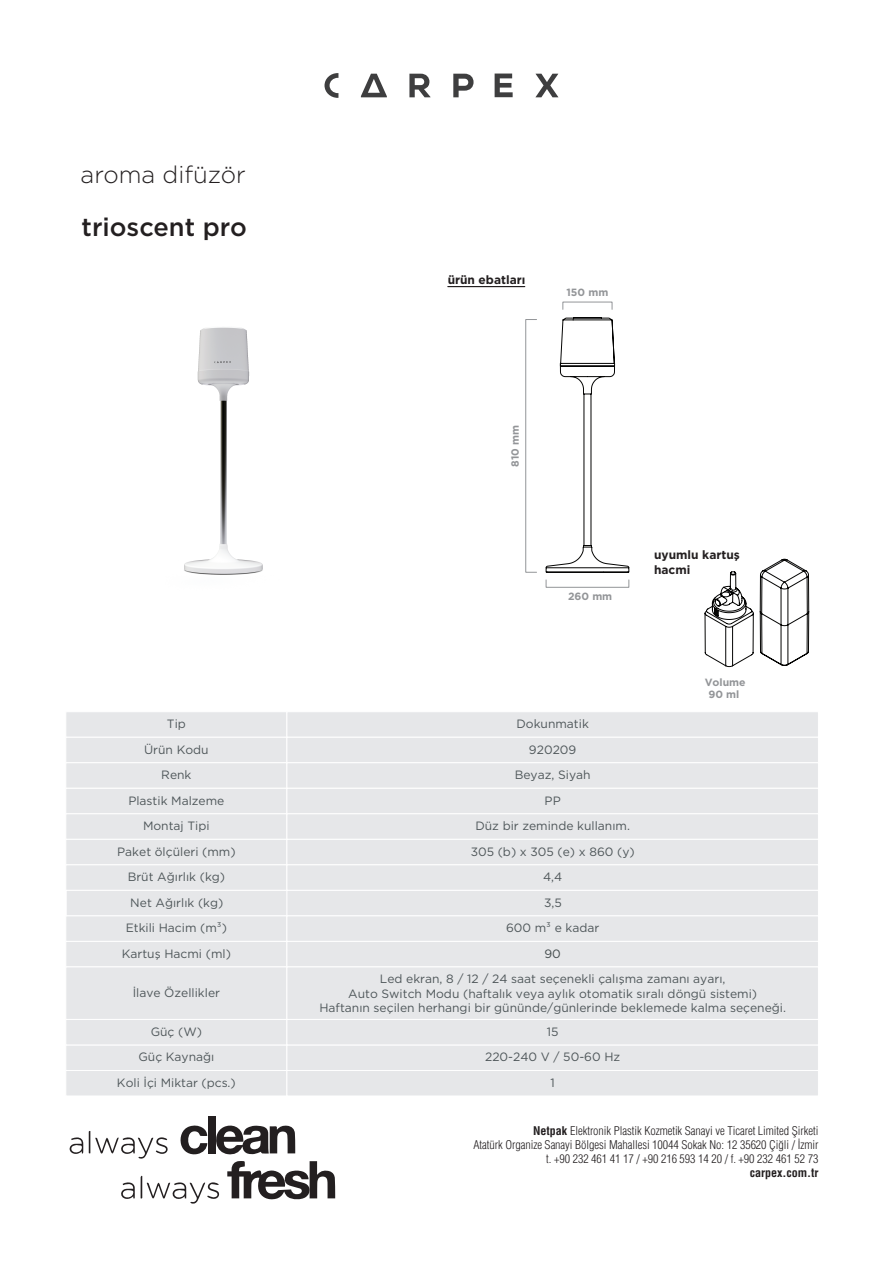
<style>
.page{position:relative;width:893px;height:1263px;background:#fff}
.page>*{position:absolute;margin:0;border:0;box-sizing:border-box;transform-origin:0 0}
.t1{font:500 25.5px "Gotham";color:#231f20}
.t2{font:300 24px "Gotham";color:#231f20}
.t3{font:12px/25.5px "Gotham";color:#4e5659;text-align:center}
.t4{font:700 12px/14.4px "Gotham";color:#231f20}
.t5{font:12px "Gotham";color:#434b4c}
.t6{font:11.7px/14.2px "Helvetica Cond T Light";letter-spacing:-.005em;color:#231f20;text-align:right}
.t7{font:11.7px "Helvetica Cond T Bold";letter-spacing:-.005em;color:#231f20}
.t8{font:700 10.5px/11.7px "Gotham";color:#939598;text-align:center}
.s1{font-family:"Helvetica Cond T Bold"}
</style>
<div class="page">
<svg style="left:227px;top:1161px;width:108px;height:39px"></svg>
<svg style="left:215px;top:1123px;width:80px;height:32px"></svg>
<svg style="left:180px;top:1125px;width:27px;height:30px"></svg>
<div style="left:208px;top:1116px;width:7px;height:37px;background:#231f20"></div>
<svg style="left:70px;top:1137px;width:13px;height:17px"></svg>
<svg style="left:121px;top:1182px;width:14px;height:17px"></svg>
<svg style="left:89px;top:1131px;width:79px;height:28px"></svg>
<svg style="left:141px;top:1176px;width:78px;height:28px"></svg>
<svg style="left:361px;top:74px;width:26px;height:23px"></svg>
<svg style="left:409px;top:74px;width:21px;height:23px"></svg>
<svg style="left:453px;top:74px;width:21px;height:23px"></svg>
<svg style="left:536px;top:74px;width:22px;height:23px"></svg>
<svg style="left:325px;top:73px;width:13px;height:25px"></svg>
<svg style="left:495px;top:74px;width:18px;height:23px"></svg>
<div style="left:65px;top:711px;width:222px;height:27px;background:#e6e7e9;border:1px solid #fff"></div>
<div style="left:287px;top:711px;width:532px;height:27px;background:#e6e7e9;border:1px solid #fff"></div>
<div style="left:65px;top:737px;width:222px;height:26px;background:#e6e7e9;border:1px solid #fff"></div>
<div style="left:287px;top:737px;width:532px;height:26px;background:#e6e7e9;border:1px solid #fff"></div>
<div style="left:65px;top:762px;width:222px;height:27px;background:#e6e7e9;border:1px solid #fff"></div>
<div style="left:287px;top:762px;width:532px;height:27px;background:#e6e7e9;border:1px solid #fff"></div>
<div style="left:65px;top:788px;width:222px;height:26px;background:#e6e7e9;border:1px solid #fff"></div>
<div style="left:287px;top:788px;width:532px;height:26px;background:#e6e7e9;border:1px solid #fff"></div>
<div style="left:65px;top:813px;width:222px;height:27px;background:#e6e7e9;border:1px solid #fff"></div>
<div style="left:287px;top:813px;width:532px;height:27px;background:#e6e7e9;border:1px solid #fff"></div>
<div style="left:65px;top:839px;width:222px;height:26px;background:#e6e7e9;border:1px solid #fff"></div>
<div style="left:287px;top:839px;width:532px;height:26px;background:#e6e7e9;border:1px solid #fff"></div>
<div style="left:65px;top:864px;width:222px;height:27px;background:#e6e7e9;border:1px solid #fff"></div>
<div style="left:287px;top:864px;width:532px;height:27px;background:#e6e7e9;border:1px solid #fff"></div>
<div style="left:66px;top:890px;width:222px;height:26px;background:#e6e7e9;border:1px solid #fff"></div>
<div style="left:287px;top:890px;width:532px;height:26px;background:#e6e7e9;border:1px solid #fff"></div>
<div style="left:65px;top:915px;width:222px;height:27px;background:#e6e7e9;border:1px solid #fff"></div>
<div style="left:287px;top:915px;width:532px;height:27px;background:#e6e7e9;border:1px solid #fff"></div>
<div style="left:65px;top:941px;width:222px;height:26px;background:#e6e7e9;border:1px solid #fff"></div>
<div style="left:287px;top:941px;width:532px;height:26px;background:#e6e7e9;border:1px solid #fff"></div>
<div style="left:65px;top:966px;width:222px;height:54px;background:#e6e7e9;border:1px solid #fff"></div>
<div style="left:287px;top:966px;width:532px;height:54px;background:#e6e7e9;border:1px solid #fff"></div>
<div style="left:65px;top:1044px;width:222px;height:27px;background:#e6e7e9;border:1px solid #fff"></div>
<div style="left:287px;top:1044px;width:532px;height:27px;background:#e6e7e9;border:1px solid #fff"></div>
<div style="left:65px;top:1070px;width:222px;height:26px;background:#e6e7e9;border:1px solid #fff"></div>
<div style="left:287px;top:1070px;width:532px;height:26px;background:#e6e7e9;border:1px solid #fff"></div>
<div style="left:65px;top:1019px;width:222px;height:26px;background:#e6e7e9;border:1px solid #fff"></div>
<div style="left:287px;top:1019px;width:532px;height:26px;background:#e6e7e9;border:1px solid #fff"></div>
<img style="left:184px;top:327px;width:79px;height:248px">
<svg style="left:214px;top:361px;width:17px;height:2px"></svg>
<div style="left:546px;top:579px;width:83px;height:9px;border:1px solid #939598"></div>
<div style="left:525px;top:319px;width:12px;height:254px;border:1px solid #939598"></div>
<div style="left:562px;top:302px;width:50px;height:8px;border:1px solid #939598"></div>
<hr style="left:448px;top:286px;width:77px;height:1px;background:#231f20">
<svg style="left:705px;top:571px;width:49px;height:96px"></svg>
<svg style="left:760px;top:559px;width:49px;height:107px"></svg>
<svg style="left:546px;top:304px;width:83px;height:269px"></svg>
<h2 class="t2" style="left:81px;top:159px;width:167px">aroma difüzör</h2>
<h1 class="t1" style="left:82px;top:210px;width:167px">trioscent pro</h1>
<p class="t4" style="left:448px;top:273px;width:79px">ürün ebatları</p>
<p class="t8" style="left:567px;top:286px;width:43px">150 mm</p>
<p class="t8" style="left:509px;top:467px;width:43px;rotate:-90deg">810 mm</p>
<p class="t4" style="left:654px;top:548px;width:87px">uyumlu kartuş hacmi</p>
<p class="t8" style="left:568px;top:590px;width:46px">260 mm</p>
<p class="t8" style="left:705px;top:676px;width:42px">Volume<br>90 ml</p>
<p class="t3" style="left:167px;top:711px;width:21px">Tip</p>
<p class="t3" style="left:516px;top:711px;width:74px">Dokunmatik</p>
<p class="t3" style="left:144px;top:736px;width:66px">Ürün Kodu</p>
<p class="t3" style="left:529px;top:736px;width:49px">920209</p>
<p class="t3" style="left:161px;top:762px;width:32px">Renk</p>
<p class="t3" style="left:515px;top:762px;width:77px">Beyaz, Siyah</p>
<p class="t3" style="left:128px;top:787px;width:98px">Plastik Malzeme</p>
<p class="t3" style="left:545px;top:787px;width:18px">PP</p>
<p class="t3" style="left:117px;top:813px;width:120px">Montaj Tipi<br>Paket ölçüleri (mm)<br>Brüt Ağırlık (kg)</p>
<p class="t3" style="left:471px;top:813px;width:166px">Düz bir zeminde kullanım.<br>305 (b) x 305 (e) x 860 (y)<br>4,4</p>
<p class="t3" style="left:130px;top:889px;width:95px">Net Ağırlık (kg)</p>
<p class="t3" style="left:544px;top:889px;width:19px">3,5</p>
<p class="t3" style="left:122px;top:915px;width:111px">Etkili Hacim (m3)<br>Kartuş Hacmi (ml)</p>
<p class="t3" style="left:506px;top:915px;width:95px">600 m3 e kadar</p>
<p class="t5" style="left:544px;top:946px;width:18px">90</p>
<p class="t3" style="left:133px;top:980px;width:89px">İlave Özellikler</p>
<p class="t3" style="left:319px;top:972px;width:468px;line-height:14.4px">Led ekran, 8 / 12 / 24 saat seçenekli çalışma zamanı ayarı,<br>Auto Switch Modu (haftalık veya aylık otomatik sıralı döngü sistemi)<br>Haftanın seçilen herhangi bir gününde/günlerinde beklemede kalma seçeneği.</p>
<p class="t3" style="left:151px;top:1019px;width:53px">Güç (W)</p>
<p class="t3" style="left:547px;top:1019px;width:13px">15</p>
<p class="t3" style="left:138px;top:1044px;width:77px">Güç Kaynağı</p>
<p class="t3" style="left:485px;top:1044px;width:137px">220-240 V / 50-60 Hz</p>
<p class="t3" style="left:117px;top:1070px;width:120px">Koli İçi Miktar (pcs.)</p>
<p class="t3" style="left:551px;top:1070px;width:6px">1</p>
<p class="t6" style="left:474px;top:1123px;width:346px"><span class="s1">Netpak</span> Elektronik Plastik Kozmetik Sanayi ve Ticaret Limited Şirketi<br>Atatürk Organize Sanayi Bölgesi Mahallesi 10044 Sokak No: 12 35620 Çiğli / İzmir t. +90 232 461 41 17 / +90 216 593 14 20 / f. +90 232 461 52 73</p>
<p class="t7" style="left:750px;top:1166px;width:70px">carpex.com.tr</p>
</div>
